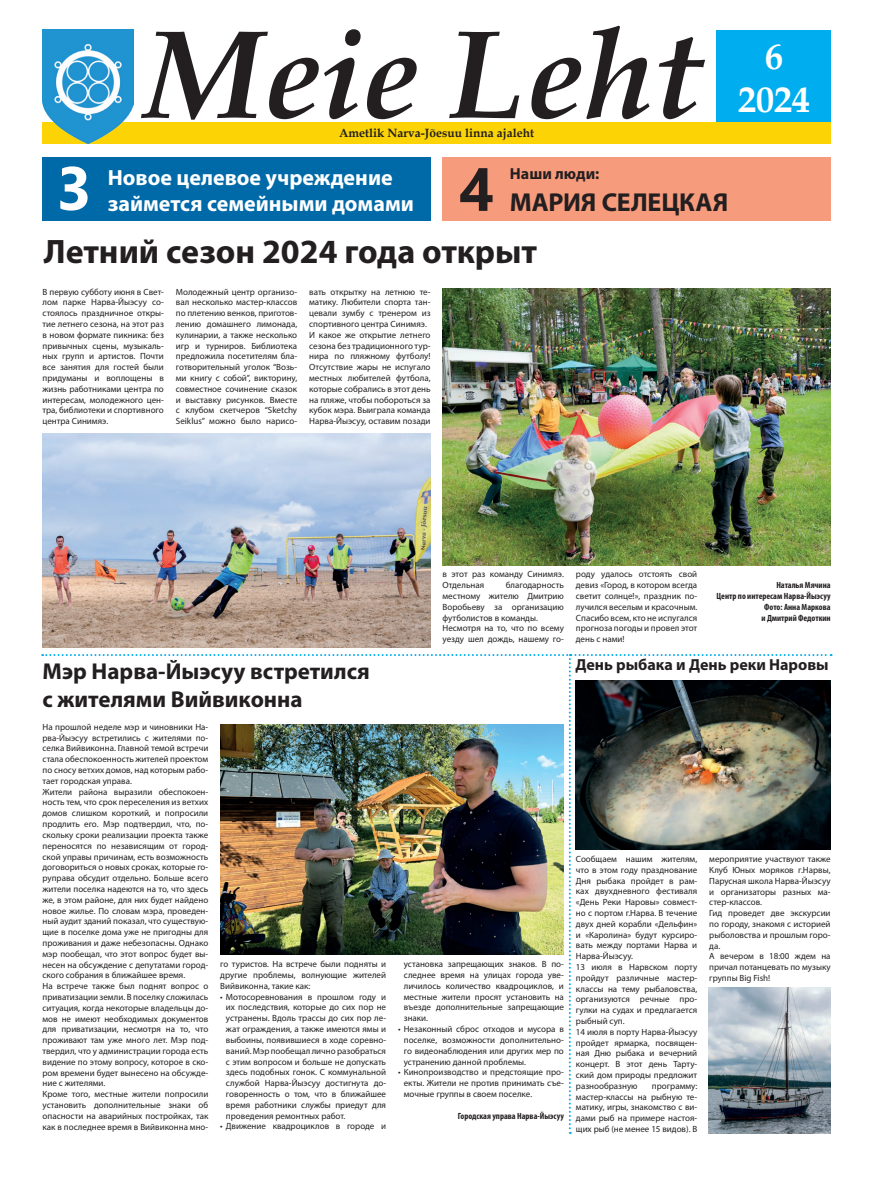
<style>
.page{position:relative;width:893px;height:1191px;background:#fff}
.page>*{position:absolute;margin:0;border:0;box-sizing:border-box;transform-origin:0 0}
.t1{font:italic 700 126px "Book Antiqua";color:#231f20}
.t2{font:700 61px "Segoe UI";color:#fff}
.t3{font:700 61px "Segoe UI";color:#231f20}
.t4{font:700 36px "Book Antiqua";color:#fff}
.t5{font:700 34px "Myriad Pro";color:#231f20}
.t6{font:700 26px "Myriad Pro";letter-spacing:-.005em;color:#231f20}
.t7{font:700 23px "Myriad Pro";color:#231f20}
.t8{font:700 22px "Myriad Pro";color:#fff}
.t9{font:700 16px "Myriad Pro";color:#231f20}
.t10{font:700 12px "Book Antiqua";color:#231f20}
.t11{font:9px/10.8px "Myriad Pro";color:#231f20;text-align:justify}
.t12{font:700 condensed 9px "Myriad Pro";color:#231f20}
</style>
<div class="page">
<div style="left:716px;top:30px;width:115px;height:92px;background:#00aeef"></div>
<div style="left:43px;top:122px;width:788px;height:22px;background:#fcd406"></div>
<img style="left:43px;top:30px;width:90px;height:114px">
<div style="left:43px;top:157px;width:388px;height:63px;background:#0069a8"></div>
<div style="left:442px;top:157px;width:389px;height:63px;background:#f69b7c"></div>
<img style="left:442px;top:288px;width:389px;height:277px">
<img style="left:42px;top:433px;width:389px;height:215px">
<svg style="left:42px;top:654px;width:790px;height:479px"></svg>
<img style="left:220px;top:724px;width:344px;height:230px">
<img style="left:575px;top:680px;width:255px;height:169px">
<img style="left:709px;top:987px;width:122px;height:146px">
<p class="t2" style="left:57px;top:131px;width:37px">3</p>
<p class="t1" style="left:145px;top:-13px;width:558px">Meie Leht</p>
<p class="t10" style="left:339px;top:125px;width:196px">Ametlik Narva-Jõesuu linna ajaleht</p>
<p class="t8" style="left:108px;top:163px;width:287px">Новое целевое учреждение</p>
<p class="t3" style="left:459px;top:132px;width:37px">4</p>
<p class="t9" style="left:510px;top:164px;width:91px">Наши люди:</p>
<p class="t6" style="left:510px;top:185px;width:220px">МАРИЯ СЕЛЕЦКАЯ</p>
<p class="t8" style="left:108px;top:189px;width:308px">займется семейными домами</p>
<p class="t5" style="left:44px;top:229px;width:495px">Летний сезон 2024 года открыт</p>
<p class="t11" style="left:43px;top:286px;width:123px">В первую субботу июня в Свет&shy;лом парке Нарва-Йыэсуу со&shy;стоялось праздничное откры&shy;тие летнего сезона, на этот раз в новом формате пикника: без привычных сцены, музыкаль&shy;ных групп и артистов. Почти все занятия для гостей были придуманы и воплощены в жизнь работниками центра по интересам, молодежного цен&shy;тра, библиотеки и спортивного центра Синимяэ.</p>
<p class="t11" style="left:176px;top:286px;width:123px">Молодежный центр организо&shy;вал несколько мастер-классов по плетению венков, приготов&shy;лению домашнего лимонада, кулинарии, а также несколько игр и турниров. Библиотека предложила посетителям бла&shy;готворительный уголок “Возь&shy;ми книгу с собой”, викторину, совместное сочинение сказок и выставку рисунков. Вместе с клубом скетчеров “Sketchy Seiklus” можно было нарисо-</p>
<p class="t11" style="left:309px;top:286px;width:123px">вать открытку на летнюю те&shy;матику. Любители спорта тан&shy;цевали зумбу с тренером из спортивного центра Синимяэ.</p>
<p class="t11" style="left:309px;top:329px;width:123px">И какое же открытие летнего сезона без традиционного тур&shy;нира по пляжному футболу!<br>Отсутствие жары не испугало местных любителей футбола, которые собрались в этот день на пляже, чтобы побороться за кубок мэра. Выиграла команда Нарва-Йыэсуу, оставим позади</p>
<p class="t4" style="left:765px;top:32px;width:19px">6</p>
<p class="t4" style="left:738px;top:75px;width:73px">2024</p>
<p class="t7" style="left:43px;top:656px;width:329px">Мэр Нарва-Йыэсуу встретился</p>
<p class="t7" style="left:43px;top:684px;width:262px">с жителями Вийвиконна</p>
<p class="t11" style="left:43px;top:721px;width:167px">На прошлой неделе мэр и чиновники На&shy;рва-Йыэсуу встретились с жителями по&shy;селка Вийвиконна. Главной темой встречи стала обеспокоенность жителей проектом по сносу ветхих домов, над которым рабо&shy;тает городская управа.</p>
<p class="t11" style="left:43px;top:786px;width:167px">Жители района выразили обеспокоен&shy;ность тем, что срок переселения из ветхих домов слишком короткий, и попросили продлить его. Мэр подтвердил, что, по&shy;скольку сроки реализации проекта также переносятся по независящим от город&shy;ской управы причинам, есть возможность договориться о новых сроках, которые го&shy;руправа обсудит отдельно. Больше всего жители поселка надеются на то, что здесь же, в этом районе, для них будет найдено новое жилье. По словам мэра, проведен&shy;ный аудит зданий показал, что существую&shy;щие в поселке дома уже не пригодны для проживания и даже небезопасны. Однако мэр пообещал, что этот вопрос будет вы&shy;несен на обсуждение с депутатами город&shy;ского собрания в ближайшее время.</p>
<p class="t11" style="left:43px;top:980px;width:167px">На встрече также был поднят вопрос о приватизации земли. В поселку сложилась ситуация, когда некоторые владельцы до&shy;мов не имеют необходимых документов для приватизации, несмотря на то, что проживают там уже много лет. Мэр под&shy;твердил, что у администрации города есть видение по этому вопросу, которое в ско&shy;ром времени будет вынесено на обсужде&shy;ние с жителями.</p>
<p class="t11" style="left:43px;top:1088px;width:167px">Кроме того, местные жители попросили установить дополнительные знаки об опасности на аварийных постройках, так как в последнее время в Вийвиконна мно-</p>
<p class="t11" style="left:220px;top:958px;width:167px">го туристов. На встрече были подняты и другие проблемы, волнующие жителей Вийвиконна, такие как:</p>
<p class="t11" style="left:226px;top:991px;width:162px;text-indent:-6px">• Мотосоревнования в прошлом году и их последствия, которые до сих пор не устранены. Вдоль трассы до сих пор ле&shy;жат ограждения, а также имеются ямы и выбоины, появившиеся в ходе соревно&shy;ваний. Мэр пообещал лично разобраться с этим вопросом и больше не допускать здесь подобных гонок. С коммунальной службой Нарва-Йыэсуу достигнута до&shy;говоренность о том, что в ближайшее время работники службы приедут для проведения ремонтных работ.</p>
<p class="t11" style="left:220px;top:1120px;width:167px">• Движение квадроциклов в городе и</p>
<p class="t11" style="left:443px;top:569px;width:123px">в этот раз команду Синимяэ.<br>Отдельная</p>
<p class="t11" style="left:443px;top:579px;width:123px;text-indent:63px">благодарность местному жителю Дмитрию Воробьеву за организацию футболистов в команды.</p>
<p class="t11" style="left:443px;top:623px;width:123px">Несмотря на то, что по всему уезду шел дождь, нашему го-</p>
<p class="t11" style="left:576px;top:569px;width:123px">роду удалось отстоять свой девиз «Город, в котором всегда светит солнце!», праздник по&shy;лучился веселым и красочным.<br>Спасибо всем, кто не испугался прогноза погоды и провел этот день с нами!</p>
<p class="t12" style="left:776px;top:579px;width:56px">Наталья Мячина</p>
<p class="t12" style="left:717px;top:590px;width:115px">Центр по интересам Нарва-Йыэсуу</p>
<p class="t12" style="left:764px;top:601px;width:68px">Фото: Анна Маркова</p>
<p class="t12" style="left:761px;top:612px;width:71px">и Дмитрий Федоткин</p>
<p class="t9" style="left:575px;top:654px;width:255px">День рыбака и День реки Наровы</p>
<p class="t11" style="left:404px;top:958px;width:162px">установка запрещающих знаков. В по&shy;следнее время на улицах города уве&shy;личилось количество квадроциклов, и местные жители просят установить на въезде дополнительные запрещающие знаки.</p>
<p class="t11" style="left:404px;top:1023px;width:162px;text-indent:-6px">• Незаконный сброс отходов и мусора в поселке, возможности дополнительно&shy;го видеонаблюдения или других мер по устранению данной проблемы.</p>
<p class="t11" style="left:404px;top:1066px;width:162px;text-indent:-6px">• Кинопроизводство и предстоящие про&shy;екты. Жители не против принимать съе&shy;мочные группы в своем поселке.</p>
<p class="t12" style="left:458px;top:1109px;width:108px">Городская управа Нарва-Йыэсуу</p>
<p class="t11" style="left:576px;top:853px;width:123px">Сообщаем нашим жителям, что в этом году празднование Дня рыбака пройдет в рам&shy;ках двухдневного фестиваля «День Реки Наровы» совмест&shy;но с портом г.Нарва. В течение двух дней корабли «Дельфин» и «Каролина» будут курсиро&shy;вать между портами Нарва и Нарва-Йыэсуу.</p>
<p class="t11" style="left:576px;top:961px;width:123px">13 июля в Нарвском порту пройдут различные мастер&shy;классы на тему рыбаловства, организуются речные про&shy;гулки на судах и предлагается рыбный суп.</p>
<p class="t11" style="left:576px;top:1026px;width:123px">14 июля в порту Нарва-Йыэсуу пройдет ярмарка, посвящен&shy;ная Дню рыбака и вечерний концерт. В этот день Тарту&shy;ский дом природы предложит разнообразную</p>
<p class="t11" style="left:576px;top:1080px;width:123px;text-indent:76px">программу: мастер-классы на рыбную те&shy;матику, игры, знакомство с ви&shy;дами рыб на примере настоя&shy;щих рыб (не менее 15 видов). В</p>
<p class="t11" style="left:709px;top:853px;width:123px">мероприятие участвуют также Клуб Юных моряков г.Нарвы, Парусная школа Нарва-Йыэсуу и организаторы разных ма&shy;стер-классов.</p>
<p class="t11" style="left:709px;top:907px;width:123px">Гид проведет две экскурсии по городу, знакомя с историей рыболовства и прошлым горо&shy;да.</p>
<p class="t11" style="left:709px;top:950px;width:123px">А вечером в 18:00 ждем на причал потанцевать по музыку группы Big Fish!</p>
</div>
